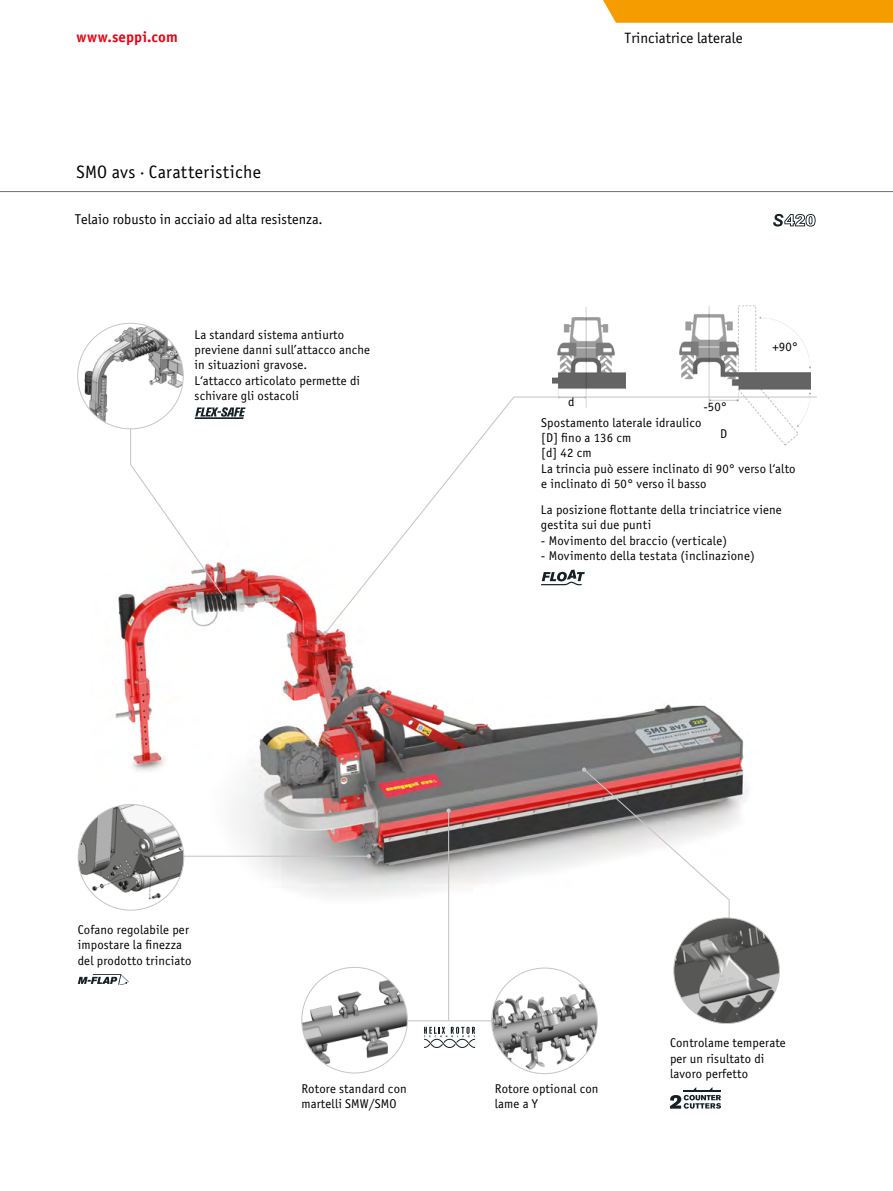
<style>
.page{position:relative;width:893px;height:1191px;background:#fff}
.page>*{position:absolute;margin:0;border:0;box-sizing:border-box;transform-origin:0 0}
.t1{font:18px "Officina Sans Book ITC";letter-spacing:.01em;color:#000}
.t2{font:15px "Officina Sans Book ITC";color:#000}
.t3{font:15px "Officina Sans Bold ITC";letter-spacing:.005em;color:#e30613}
.t4{font:14.25px "Officina Sans Book ITC";color:#000}
.t5{font:12.75px/15.3px "Officina Sans Book ITC";letter-spacing:.01em;color:#000}
</style>
<div class="page">
<div style="left:603px;top:0;width:290px;height:23px;background:#f59c00"></div>
<hr style="left:0;top:191px;width:893px;height:1px;background:#706f6f">
<img style="left:91px;top:570px;width:667px;height:388px">
<svg style="left:582px;top:767px;width:148px;height:180px"></svg>
<hr style="left:349px;top:1020px;width:169px;height:1px;background:#c6c6c6">
<hr style="left:448px;top:810px;width:1px;height:210px;background:#c6c6c6">
<svg style="left:446px;top:808px;width:5px;height:4px"></svg>
<img style="left:679px;top:305px;width:132px;height:91px">
<img style="left:552px;top:308px;width:73px;height:88px">
<img style="left:674px;top:918px;width:105px;height:105px;border-radius:53px">
<img style="left:302px;top:967px;width:105px;height:106px;border-radius:53px">
<svg style="left:670px;top:1087px;width:51px;height:21px"></svg>
<hr style="left:163px;top:855px;width:206px;height:1px;background:#c6c6c6">
<svg style="left:367px;top:854px;width:4px;height:4px"></svg>
<img style="left:78px;top:804px;width:106px;height:106px;border-radius:53px">
<img style="left:492px;top:968px;width:105px;height:105px;border-radius:53px">
<svg style="left:773px;top:214px;width:43px;height:12px"></svg>
<svg style="left:424px;top:1026px;width:51px;height:22px"></svg>
<img style="left:78px;top:323px;width:105px;height:106px;border-radius:53px">
<svg style="left:324px;top:396px;width:493px;height:238px"></svg>
<svg style="left:323px;top:631px;width:4px;height:4px"></svg>
<svg style="left:130px;top:407px;width:116px;height:193px"></svg>
<hr style="left:195px;top:417px;width:49px;height:2px;background:#162126">
<svg style="left:78px;top:974px;width:51px;height:10px"></svg>
<p class="t3" style="left:77px;top:26px;width:103px">www.seppi.com</p>
<h1 class="t1" style="left:77px;top:160px;width:186px">SMO avs · Caratteristiche</h1>
<p class="t4" style="left:75px;top:210px;width:250px">Telaio robusto in acciaio ad alta resistenza.</p>
<p class="t5" style="left:195px;top:326px;width:177px">La standard sistema antiurto previene danni sull’attacco anche in situazioni gravose.<br>L‘attacco articolato permette di schivare gli ostacoli</p>
<p class="t5" style="left:78px;top:921px;width:115px">Cofano regolabile per impostare la finezza del prodotto trinciato</p>
<p class="t2" style="left:624px;top:28px;width:120px">Trinciatrice laterale</p>
<p class="t5" style="left:568px;top:393px;width:8px">d</p>
<p class="t5" style="left:703px;top:399px;width:25px">-50°</p>
<p class="t5" style="left:772px;top:339px;width:27px">+90°</p>
<p class="t5" style="left:541px;top:414px;width:256px">Spostamento laterale idraulico<br>[D] fino a 136 cm<br>[d] 42 cm<br>La trincia può essere inclinato di 90° verso l‘alto e inclinato di 50° verso il basso</p>
<p class="t5" style="left:720px;top:425px;width:9px">D</p>
<p class="t5" style="left:541px;top:501px;width:242px">La posizione flottante della trinciatrice viene gestita sui due punti</p>
<p class="t5" style="left:541px;top:532px;width:188px">- Movimento del braccio (verticale)</p>
<p class="t5" style="left:541px;top:547px;width:215px">- Movimento della testata (inclinazione)</p>
<p class="t5" style="left:670px;top:1034px;width:117px">Controlame temperate per un risultato di lavoro perfetto</p>
<p class="t5" style="left:301px;top:1080px;width:107px">Rotore standard con martelli SMW/SMO</p>
<p class="t5" style="left:495px;top:1080px;width:105px">Rotore optional con lame a Y</p>
</div>
